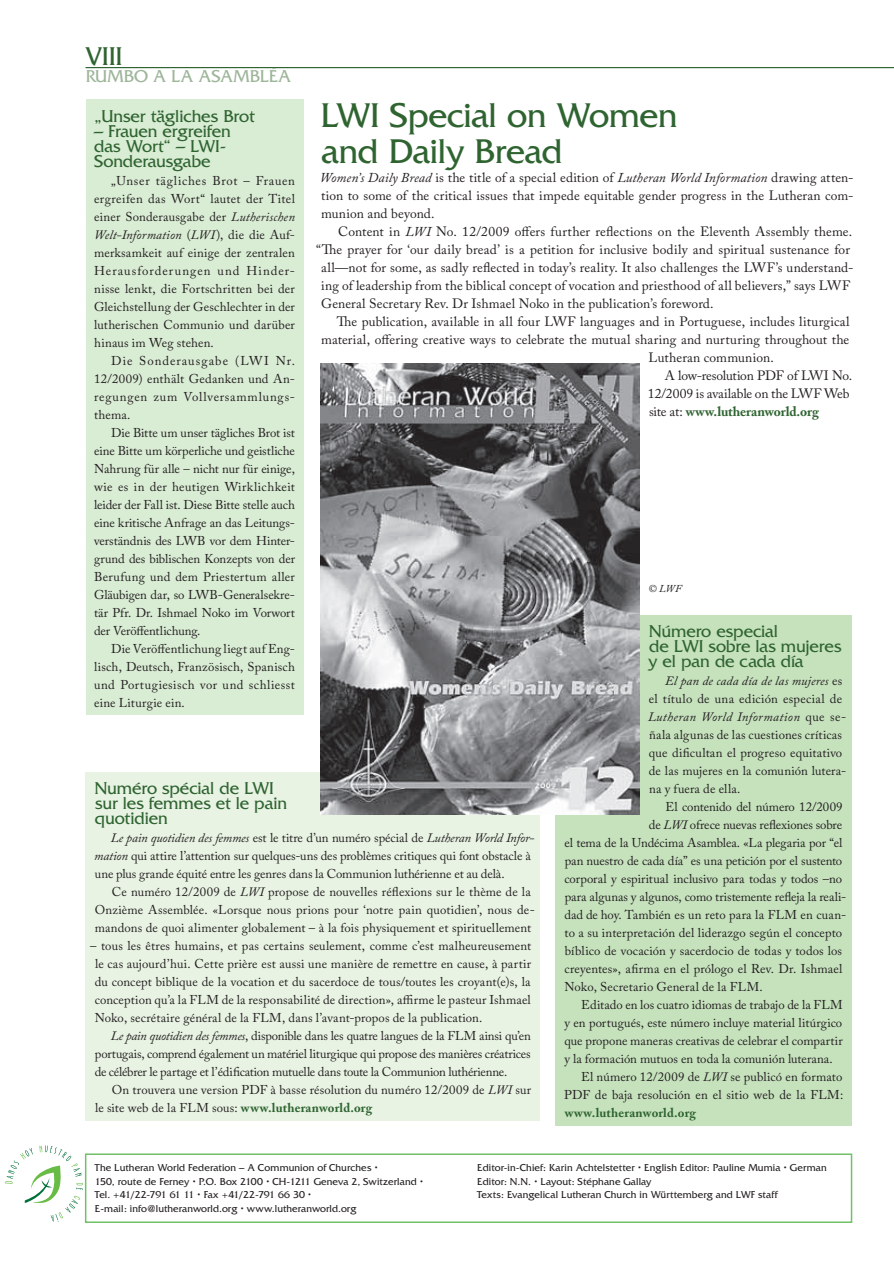
<style>
.page{position:relative;width:894px;height:1264px;background:#fff}
.page>*{position:absolute;margin:0;border:0;box-sizing:border-box;transform-origin:0 0}
.t1{font:36px/36px "Friz Quadrata";letter-spacing:-.01em;color:#2f6431}
.t2{font:27px "Friz Quadrata";color:#2f6431}
.t3{font:18px/15px "Friz Quadrata";letter-spacing:-.005em;color:#2f6431}
.t4{font:18px "Friz Quadrata";color:#9db599}
.t5{font:13.5px/18px "Adobe Caslon Pro";letter-spacing:.01em;color:#231f20;text-align:justify}
.t6{font:700 13.5px "Adobe Caslon Pro";letter-spacing:-.01em;color:#2f6431}
.t7{font:13.5px "Adobe Caslon Pro";letter-spacing:-.02em;color:#231f20}
.t8{font:12.75px/18px "Adobe Caslon Pro";letter-spacing:.005em;color:#231f20;text-align:justify}
.t9{font:700 12.75px "Adobe Caslon Pro";letter-spacing:.01em;color:#2f6431}
.t10{font:10.5px/13.5px "Friz Quadrata";letter-spacing:.01em;color:#231f20}
.t11{font:italic 10.5px "Adobe Caslon Pro";color:#231f20}
.s1{font-style:italic}
.s2{font-weight:400;color:#231f20}
.s3{font-weight:700;color:#2f6431}
</style>
<div class="page">
<div style="left:85px;top:1153px;width:767px;height:70px;border:2px solid #71c167"></div>
<hr style="left:86px;top:67px;width:807px;height:1px;background:#2f6431">
<svg style="left:5px;top:1146px;width:77px;height:76px"></svg>
<div style="left:86px;top:772px;width:454px;height:348px;background:#e8f3e3"></div>
<div style="left:555px;top:615px;width:296px;height:510px;background:#c6e2bd"></div>
<div style="left:86px;top:100px;width:217px;height:615px;background:#d9ecd4"></div>
<img style="left:320px;top:363px;width:319px;height:451px">
<h2 class="t2" style="left:86px;top:41px;width:38px">VIII</h2>
<h3 class="t4" style="left:86px;top:66px;width:24px">Rumb</h3>
<h3 class="t4" style="left:134px;top:66px;width:90px">o a la Asambl</h3>
<h3 class="t4" style="left:269px;top:66px;width:19px">éa</h3>
<h1 class="t1" style="left:320px;top:97px;width:358px">LWI Special on Women and Daily Bread</h1>
<p class="t5" style="left:320px;top:168px;width:535px"><span class="s1">Women’s Daily Bread</span> is the title of a special edition of <span class="s1">Lutheran World Information</span> drawing atten&shy;tion to some of the critical issues that impede equitable gender progress in the Lutheran com&shy;munion and beyond.</p>
<p class="t5" style="left:338px;top:222px;width:515px">Content in <span class="s1">LWI</span> No. 12/2009 offers further reflections on the Eleventh Assembly theme.</p>
<p class="t5" style="left:316px;top:240px;width:535px">“The prayer for ‘our daily bread’ is a petition for inclusive bodily and spiritual sustenance for</p>
<p class="t5" style="left:321px;top:258px;width:534px">all—not for some, as sadly reflected in today’s reality. It also challenges the LWF’s understand-</p>
<p class="t5" style="left:321px;top:276px;width:530px">ing of leadership from the biblical concept of vocation and priesthood of all believers,” says LWF</p>
<p class="t5" style="left:321px;top:294px;width:394px">General Secretary Rev. Dr Ishmael Noko in the publication’s foreword.</p>
<p class="t5" style="left:337px;top:312px;width:514px">The publication, available in all four LWF languages and in Portuguese, includes liturgical</p>
<p class="t5" style="left:321px;top:330px;width:529px">material, offering creative ways to celebrate the mutual sharing and nurturing throughout the</p>
<p class="t5" style="left:648px;top:348px;width:127px">Lutheran communion.</p>
<p class="t7" style="left:664px;top:367px;width:189px">A low-resolution PDF of LWI No.</p>
<p class="t5" style="left:648px;top:384px;width:203px">12/2009 is available on the LWF Web</p>
<p class="t6" style="left:649px;top:403px;width:171px"><span class="s2">site at:</span> www.lutheranworld.org</p>
<h3 class="t3" style="left:94px;top:108px;width:162px">„Unser tägliches Brot</h3>
<h3 class="t3" style="left:94px;top:123px;width:138px">– Frauen ergreifen das Wort“ – LWI-<br>Sonderausgabe</h3>
<p class="t8" style="left:94px;top:171px;width:202px;text-indent:17px">„Unser tägliches Brot – Frauen ergreifen das Wort“ lautet der Titel einer Sonderausgabe der <span class="s1">Lutherischen Welt-Information</span> (<span class="s1">LWI</span>), die die Auf&shy;merksamkeit auf einige der zentralen Herausforderungen und Hinder&shy;nisse lenkt, die Fortschritten bei der Gleichstellung der Geschlechter in der lutherischen Communio und darüber hinaus im Weg stehen.</p>
<p class="t8" style="left:94px;top:351px;width:202px;text-indent:17px">Die Sonderausgabe (LWI Nr.<br>12/2009) enthält Gedanken und An&shy;regungen zum Vollversammlungs&shy;thema.</p>
<p class="t8" style="left:94px;top:423px;width:202px;text-indent:17px">Die Bitte um unser tägliches Brot ist eine Bitte um körperliche und geistliche Nahrung für alle – nicht nur für einige, wie es in der heutigen Wirklichkeit leider der Fall ist. Diese Bitte stelle auch eine kritische Anfrage an das Leitungs&shy;verständnis des LWB vor dem Hinter&shy;grund des biblischen Konzepts von der Berufung und dem Priestertum aller Gläubigen dar, so LWB-Generalsekre&shy;tär Pfr. Dr. Ishmael Noko im Vorwort der Veröffentlichung.</p>
<p class="t8" style="left:94px;top:639px;width:202px;text-indent:17px">Die Veröffentlichung liegt auf Eng&shy;lisch, Deutsch, Französisch, Spanisch und Portugiesisch vor und schliesst eine Liturgie ein.</p>
<p class="t11" style="left:648px;top:582px;width:35px">© LWF</p>
<h3 class="t3" style="left:648px;top:624px;width:195px">Número especial<br>de LWI sobre las mujeres y el pan de cada día</h3>
<p class="t8" style="left:648px;top:671px;width:200px;text-align:left;text-indent:17px"><span class="s1">El pan de cada día de las mujeres</span> es el título de una edición especial de <span class="s1">Lutheran World Information</span> que se&shy;ñala algunas de las cuestiones críticas que dificultan el progreso equitativo de las mujeres en la comunión lutera&shy;na y fuera de ella.</p>
<p class="t8" style="left:665px;top:797px;width:178px">El contenido del número 12/2009</p>
<p class="t8" style="left:648px;top:815px;width:195px">de <span class="s1">LWI</span> ofrece nuevas reflexiones sobre</p>
<p class="t8" style="left:564px;top:833px;width:279px">el tema de la Undécima Asamblea. «La plegaria por “el</p>
<p class="t8" style="left:564px;top:851px;width:279px">pan nuestro de cada día” es una petición por el sustento</p>
<p class="t8" style="left:564px;top:869px;width:279px">corporal y espiritual inclusivo para todas y todos –no</p>
<p class="t8" style="left:564px;top:887px;width:283px">para algunas y algunos, como tristemente refleja la reali-</p>
<p class="t8" style="left:564px;top:905px;width:283px">dad de hoy. También es un reto para la FLM en cuan-</p>
<p class="t8" style="left:564px;top:923px;width:279px">to a su interpretación del liderazgo según el concepto</p>
<p class="t8" style="left:565px;top:941px;width:279px">bíblico de vocación y sacerdocio de todas y todos los</p>
<p class="t8" style="left:564px;top:959px;width:279px">creyentes», afirma en el prólogo el Rev. Dr. Ishmael</p>
<p class="t8" style="left:564px;top:977px;width:200px">Noko, Secretario General de la FLM.</p>
<p class="t8" style="left:581px;top:995px;width:263px">Editado en los cuatro idiomas de trabajo de la FLM</p>
<p class="t8" style="left:564px;top:1013px;width:279px">y en portugués, este número incluye material litúrgico</p>
<p class="t8" style="left:564px;top:1031px;width:280px">que propone maneras creativas de celebrar el compartir</p>
<p class="t8" style="left:564px;top:1049px;width:270px">y la formación mutuos en toda la comunión luterana.</p>
<p class="t8" style="left:581px;top:1067px;width:263px">El número 12/2009 de <span class="s1">LWI</span> se publicó en formato</p>
<p class="t8" style="left:564px;top:1085px;width:280px">PDF de baja resolución en el sitio web de la FLM:</p>
<p class="t9" style="left:564px;top:1105px;width:133px">www.lutheranworld.org</p>
<h3 class="t3" style="left:95px;top:781px;width:194px">Numéro spécial de LWI sur les femmes et le pain quotidien</h3>
<p class="t8" style="left:94px;top:829px;width:441px;text-align:left;text-indent:17px"><span class="s1">Le pain quotidien des femmes</span> est le titre d’un numéro spécial de <span class="s1">Lutheran World Infor&shy;mation</span> qui attire l’attention sur quelques-uns des problèmes critiques qui font obstacle à une plus grande équité entre les genres dans la Communion luthérienne et au delà.</p>
<p class="t8" style="left:95px;top:883px;width:441px;text-align:left;text-indent:17px">Ce numéro 12/2009 de <span class="s1">LWI</span> propose de nouvelles réflexions sur le thème de la<br>Onzième Assemblée. «Lorsque nous prions pour ‘notre pain quotidien’, nous de&shy;mandons de quoi alimenter globalement – à la fois physiquement et spirituellement</p>
<p class="t8" style="left:95px;top:937px;width:438px;text-indent:-4px">– tous les êtres humains, et pas certains seulement, comme c’est malheureusement le cas aujourd’hui. Cette prière est aussi une manière de remettre en cause, à partir du concept biblique de la vocation et du sacerdoce de tous/toutes les croyant(e)s, la conception qu’a la FLM de la responsabilité de direction», affirme le pasteur Ishmael Noko, secrétaire général de la FLM, dans l’avant-propos de la publication.</p>
<p class="t8" style="left:95px;top:1027px;width:437px;text-indent:16px"><span class="s1">Le pain quotidien des femmes</span>, disponible dans les quatre langues de la FLM ainsi qu’en portugais, comprend également un matériel liturgique qui propose des manières créatrices de célébrer le partage et l’édification mutuelle dans toute la Communion luthérienne.</p>
<p class="t8" style="left:95px;top:1081px;width:438px;text-indent:17px">On trouvera une version PDF à basse résolution du numéro 12/2009 de <span class="s1">LWI</span> sur le site web de la FLM sous: <span class="s3">www.lutheranworld.org</span></p>
<p class="t10" style="left:95px;top:1161px;width:330px">The Lutheran World Federation – A Communion of Churches •<br>150, route de Ferney • P.O. Box 2100 • CH-1211 Geneva 2, Switzerland • Tel. +41/22-791 61 11 • Fax +41/22-791 66 30 •<br>E-mail: info@lutheranworld.org • www.lutheranworld.org</p>
<p class="t10" style="left:477px;top:1161px;width:351px">Editor-in-Chief: Karin Achtelstetter • English Editor: Pauline Mumia • German<br>Editor: N.N. • Layout: Stéphane Gallay<br>Texts: Evangelical Lutheran Church in Württemberg and LWF staff</p>
</div>
